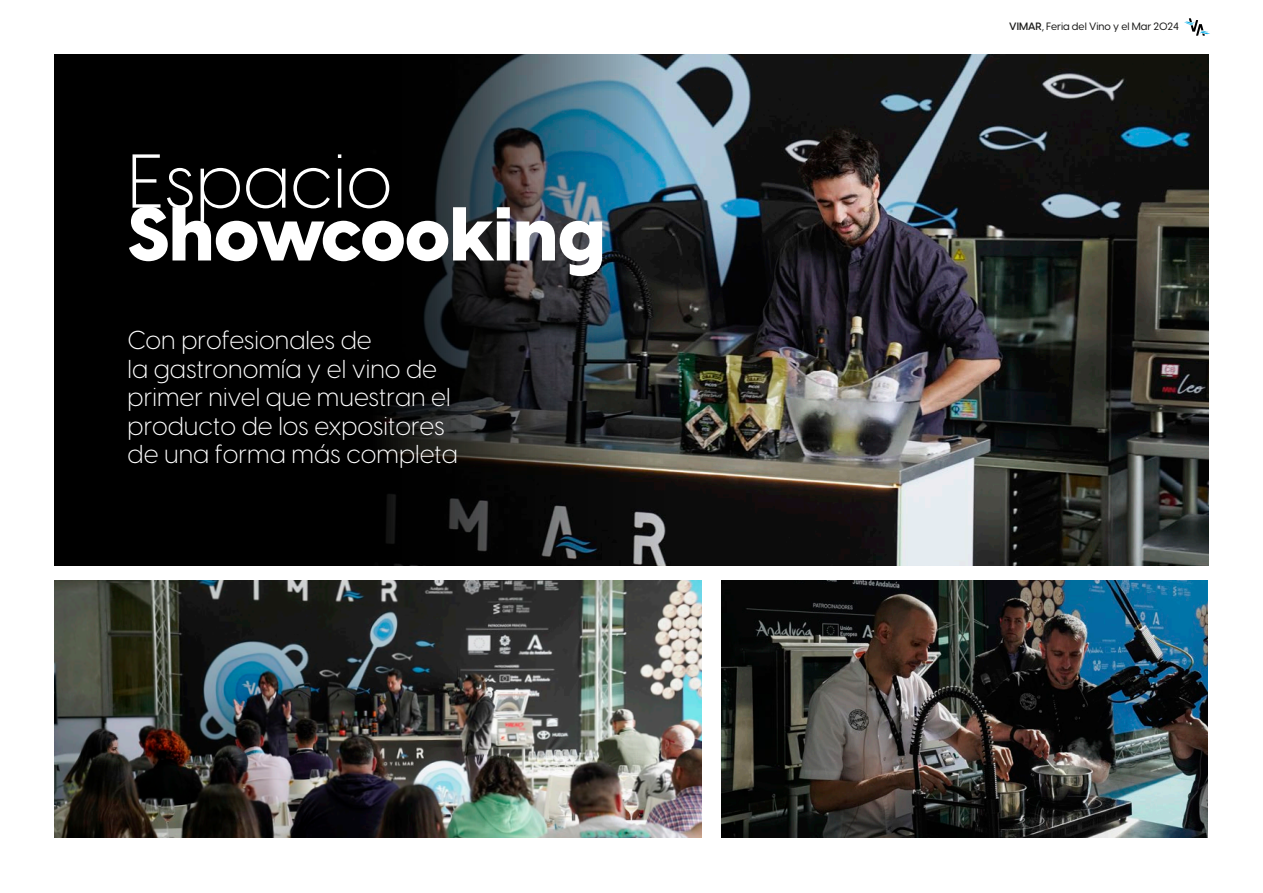
<style>
.page{position:relative;width:1263px;height:893px;background:#fff}
.page>*{position:absolute;margin:0;border:0;box-sizing:border-box;transform-origin:0 0}
.Work_Title{font:800 75px "Visby CF";color:#fff}
.Work_Title-2{font:300 75px "Visby CF";color:#fff}
.Work_Title-3{font:300 25.5px/28.5px "Visby CF";color:#fff}
.t1{font:500 10.5px "Visby CF";color:#1b1b1a}
.s1{font-weight:600}
</style>
<div class="page">
<svg style="left:1184px;top:18px;width:26px;height:18px"></svg>
<div style="left:54px;top:54px;width:1155px;height:512px;background:#000"></div>
<img style="left:906px;top:54px;width:303px;height:512px">
<img style="left:380px;top:54px;width:526px;height:512px">
<img style="left:55px;top:580px;width:647px;height:258px">
<img style="left:721px;top:580px;width:487px;height:258px">
<p class="Work_Title-2" style="left:128px;top:125px;width:266px">Espacio</p>
<p class="Work_Title" style="left:128px;top:174px;width:479px">Showcooking</p>
<p class="Work_Title-3" style="left:128px;top:324px;width:246px">Con profesionales de</p>
<p class="Work_Title-3" style="left:128px;top:353px;width:311px">la gastronomía y el vino de</p>
<p class="Work_Title-3" style="left:128px;top:381px;width:325px">primer nivel que muestran el</p>
<p class="Work_Title-3" style="left:128px;top:410px;width:332px">producto de los expositores de una forma más completa</p>
<p class="t1" style="left:1009px;top:19px;width:171px"><span class="s1">VIMAR</span>, Feria del Vino y el Mar 2024</p>
</div>
